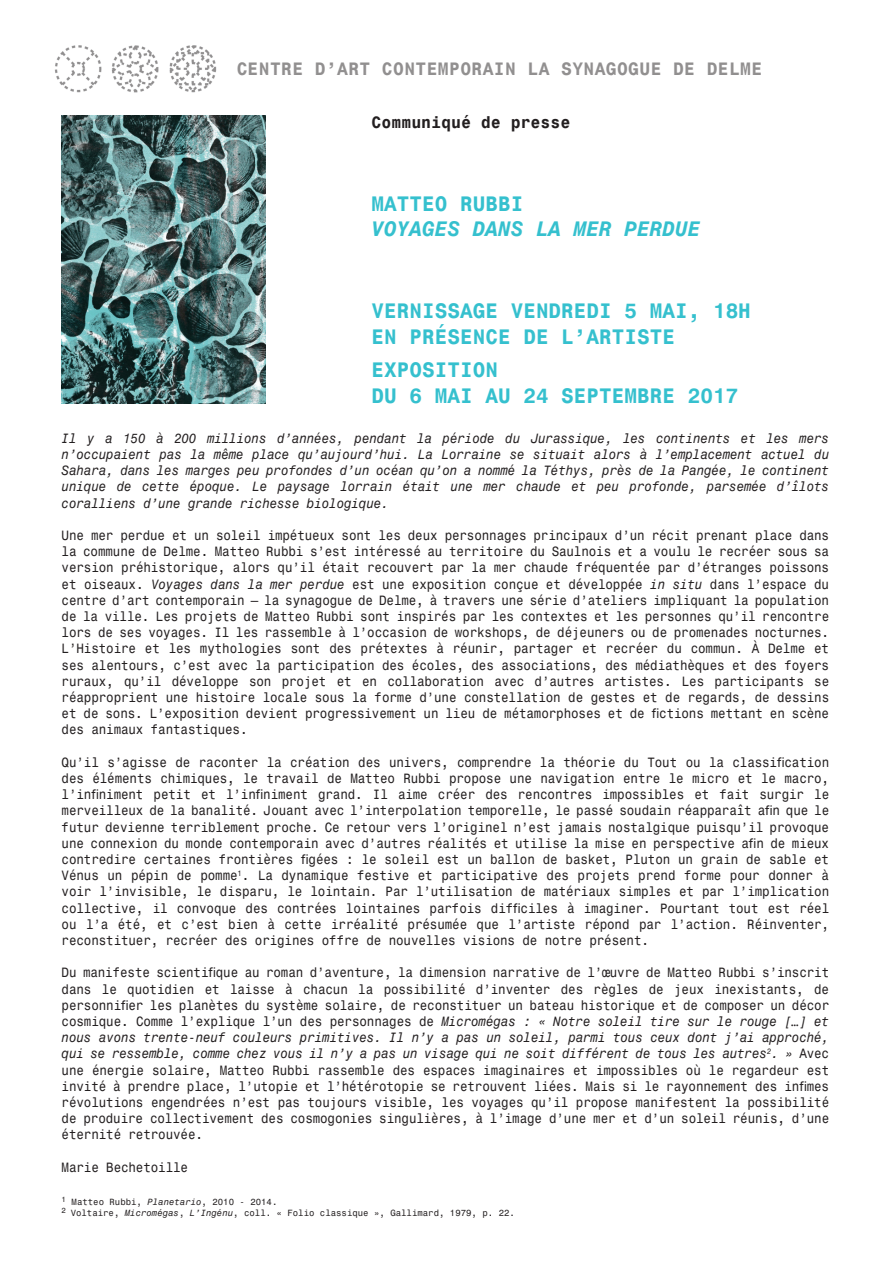
<style>
.page{position:relative;width:893px;height:1263px;background:#fff}
.page>*{position:absolute;margin:0;border:0;box-sizing:border-box;transform-origin:0 0}
.t1{font:700 21px/25.2px "Monospace 821 BT";color:#35c0ce}
.t2{font:italic 700 21px "Monospace 821 BT";color:#35c0ce}
.t3{font:700 18px "Monospace 821 BT";letter-spacing:.02em;color:#231f20}
.t4{font:700 16.5px "Monospace 821 BT";color:#231f20}
.t5{font:13.5px/16.2px "Monospace 821 BT";letter-spacing:-.01em;color:#231f20;text-align:justify;scale:.93 1}
.t6{font:italic 13.5px/16.2px "Monospace 821 BT";letter-spacing:-.01em;color:#231f20;text-align:justify;scale:.93 1}
.t7{font:9px/10.8px "Monospace 821 BT";color:#231f20}
.s1{font-style:italic}
</style>
<div class="page">
<img style="left:55px;top:45px;width:161px;height:48px">
<img style="left:62px;top:116px;width:204px;height:288px">
<h2 class="t3" style="left:236px;top:57px;width:527px">CENTRE D’ART CONTEMPORAIN LA SYNAGOGUE DE DELME</h2>
<p class="t4" style="left:372px;top:112px;width:200px">Communiqué de presse</p>
<h1 class="t1" style="left:372px;top:190px;width:153px">MATTEO RUBBI</h1>
<h1 class="t2" style="left:372px;top:216px;width:330px">VOYAGES DANS LA MER PERDUE</h1>
<h1 class="t1" style="left:372px;top:298px;width:381px">VERNISSAGE VENDREDI 5 MAI, 18H<br>EN PRÉSENCE DE L’ARTISTE</h1>
<h1 class="t1" style="left:372px;top:357px;width:368px">EXPOSITION<br>DU 6 MAI AU 24 SEPTEMBRE 2017</h1>
<p class="t6" style="left:62px;top:430px;width:827px">Il y a 150 à 200 millions d’années, pendant la période du Jurassique, les continents et les mers n’occupaient pas la même place qu’aujourd’hui. La Lorraine se situait alors à l’emplacement actuel du Sahara, dans les marges peu profondes d’un océan qu’on a nommé la Téthys, près de la Pangée, le continent unique de cette époque. Le paysage lorrain était une mer chaude et peu profonde, parsemée d’îlots coralliens d’une grande richesse biologique.</p>
<p class="t5" style="left:62px;top:527px;width:827px">Une mer perdue et un soleil impétueux sont les deux personnages principaux d’un récit prenant place dans la commune de Delme. Matteo Rubbi s’est intéressé au territoire du Saulnois et a voulu le recréer sous sa version préhistorique, alors qu’il était recouvert par la mer chaude fréquentée par d’étranges poissons et oiseaux. <span class="s1">Voyages dans la mer perdue</span> est une exposition conçue et développée <span class="s1">in situ</span> dans l’espace du centre d’art contemporain – la synagogue de Delme, à travers une série d’ateliers impliquant la population de la ville. Les projets de Matteo Rubbi sont inspirés par les contextes et les personnes qu’il rencontre lors de ses voyages. Il les rassemble à l’occasion de workshops, de déjeuners ou de promenades nocturnes.<br>L’Histoire et les mythologies sont des prétextes à réunir, partager et recréer du commun. À Delme et ses alentours, c’est avec la participation des écoles, des associations, des médiathèques et des foyers ruraux, qu’il développe son projet et en collaboration avec d’autres artistes. Les participants se réapproprient une histoire locale sous la forme d’une constellation de gestes et de regards, de dessins et de sons. L’exposition devient progressivement un lieu de métamorphoses et de fictions mettant en scène des animaux fantastiques.</p>
<p class="t5" style="left:62px;top:754px;width:827px">Qu’il s’agisse de raconter la création des univers, comprendre la théorie du Tout ou la classification des éléments chimiques, le travail de Matteo Rubbi propose une navigation entre le micro et le macro, l’infiniment petit et l’infiniment grand. Il aime créer des rencontres impossibles et fait surgir le merveilleux de la banalité. Jouant avec l’interpolation temporelle, le passé soudain réapparaît afin que le futur devienne terriblement proche. Ce retour vers l’originel n’est jamais nostalgique puisqu’il provoque une connexion du monde contemporain avec d’autres réalités et utilise la mise en perspective afin de mieux contredire certaines frontières figées : le soleil est un ballon de basket, Pluton un grain de sable et Vénus un pépin de pomme<sup>1</sup>. La dynamique festive et participative des projets prend forme pour donner à voir l’invisible, le disparu, le lointain. Par l’utilisation de matériaux simples et par l’implication collective, il convoque des contrées lointaines parfois difficiles à imaginer. Pourtant tout est réel ou l’a été, et c’est bien à cette irréalité présumée que l’artiste répond par l’action. Réinventer, reconstituer, recréer des origines offre de nouvelles visions de notre présent.</p>
<p class="t5" style="left:62px;top:964px;width:827px">Du manifeste scientifique au roman d’aventure, la dimension narrative de l’œuvre de Matteo Rubbi s’inscrit dans le quotidien et laisse à chacun la possibilité d’inventer des règles de jeux inexistants, de personnifier les planètes du système solaire, de reconstituer un bateau historique et de composer un décor cosmique. Comme l’explique l’un des personnages de <span class="s1">Micromégas : « Notre soleil tire sur le rouge […] et nous avons trente-neuf couleurs primitives. Il n’y a pas un soleil, parmi tous ceux dont j’ai approché, qui se ressemble, comme chez vous il n’y a pas un visage qui ne soit différent de tous les autres</span><sup>2</sup><span class="s1">. »</span> Avec une énergie solaire, Matteo Rubbi rassemble des espaces imaginaires et impossibles où le regardeur est invité à prendre place, l’utopie et l’hétérotopie se retrouvent liées. Mais si le rayonnement des infimes révolutions engendrées n’est pas toujours visible, les voyages qu’il propose manifestent la possibilité de produire collectivement des cosmogonies singulières, à l’image d’une mer et d’un soleil réunis, d’une éternité retrouvée.</p>
<p class="t5" style="left:62px;top:1159px;width:137px">Marie Bechetoille</p>
<p class="t7" style="left:62px;top:1196px;width:455px"><sup>1</sup> Matteo Rubbi, <span class="s1">Planetario</span>, 2010 - 2014.<br><sup>2</sup> Voltaire, <span class="s1">Micromégas</span>, <span class="s1">L’Ingénu</span>, coll. « Folio classique », Gallimard, 1979, p. 22.</p>
</div>
